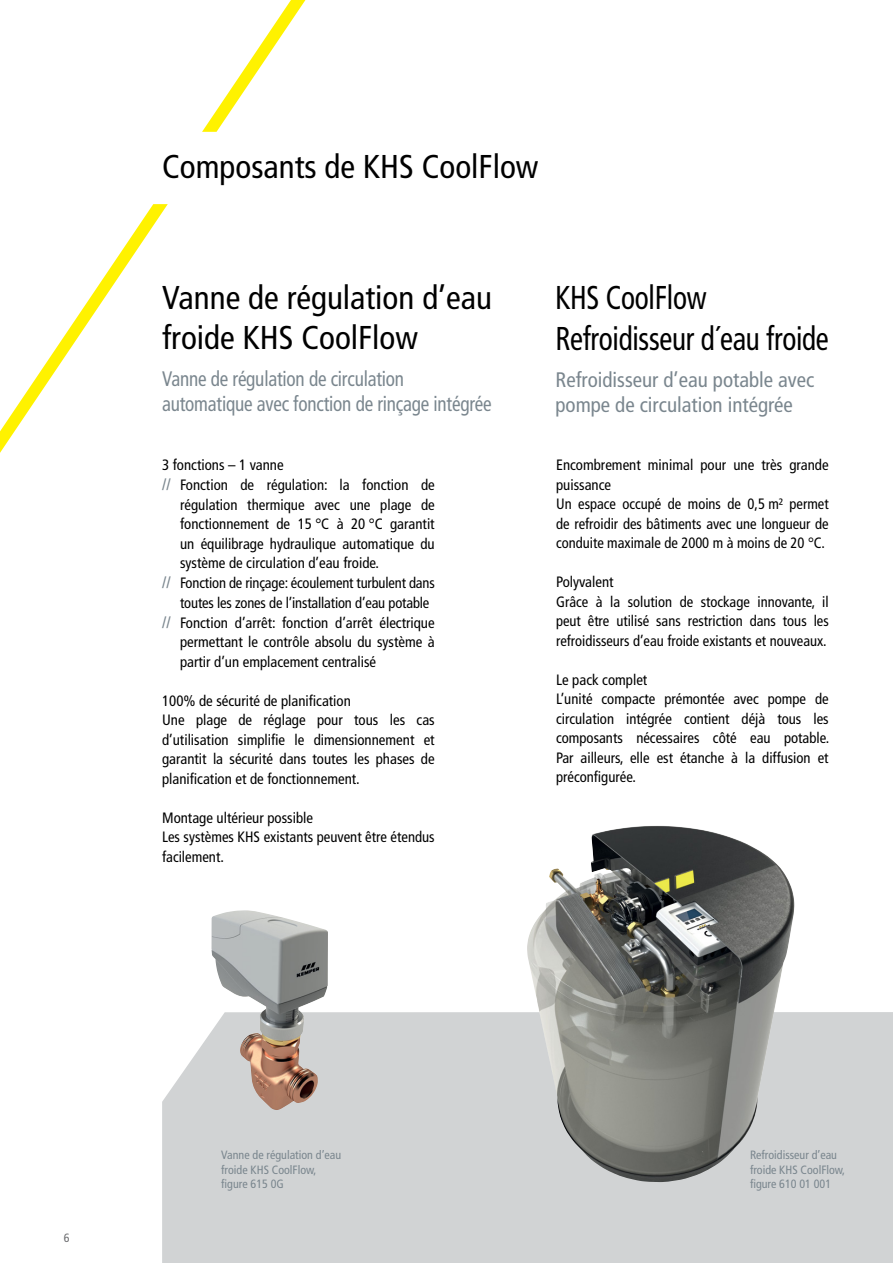
<style>
.page{position:relative;width:893px;height:1263px;background:#fff}
.page>*{position:absolute;margin:0;border:0;box-sizing:border-box;transform-origin:0 0}
.t1{font:condensed 33px/39.6px "Frutiger LT Com";color:#000}
.t2{font:condensed 33px/40.5px "Frutiger LT Com";color:#000;scale:.88 1}
.t3{font:condensed 21px/25.2px "Frutiger LT Com";letter-spacing:-.01em;color:#7a868e;scale:.91 1}
.t4{font:condensed 21px/25.2px "Frutiger LT Com";letter-spacing:-.01em;color:#7a868e}
.t5{font:condensed 15px/19.5px "Frutiger LT Com";color:#000;text-align:justify}
.Absatzformat_1{font:condensed 12px/14.4px "Frutiger LT Com";color:#7a868e}
.t6{font:condensed 12px "Frutiger LT Com";color:#6d6e71}
.s1{font-size:16.5px;color:#7a868e}
</style>
<div class="page">
<div style="left:162px;top:1012px;width:731px;height:251px;background:#d1d3d4"></div>
<img style="left:527px;top:826px;width:267px;height:356px">
<img style="left:211px;top:910px;width:117px;height:200px">
<svg style="left:0;top:204px;width:168px;height:249px"></svg>
<svg style="left:202px;top:0;width:104px;height:132px"></svg>
<p class="t1" style="left:162px;top:146px;width:378px">Composants de KHS CoolFlow</p>
<p class="t1" style="left:162px;top:278px;width:331px">Vanne de régulation d’eau froide KHS CoolFlow</p>
<p class="t3" style="left:162px;top:366px;width:364px">Vanne de régulation de circulation automatique avec fonction de rinçage intégrée</p>
<p class="t5" style="left:162px;top:455px;width:123px">3 fonctions – 1 vanne</p>
<p class="t5" style="left:180px;top:475px;width:256px;text-indent:-18px"><span class="s1">//</span> Fonction de régulation: la fonction de régulation thermique avec une plage de fonctionnement de 15 °C à 20 °C garantit un équilibrage hydraulique automatique du système de circulation d’eau froide.</p>
<p class="t5" style="left:180px;top:573px;width:256px;text-indent:-18px"><span class="s1">//</span> Fonction de rinçage: écoulement turbulent dans toutes les zones de l’installation d’eau potable</p>
<p class="t5" style="left:180px;top:612px;width:256px;text-indent:-18px"><span class="s1">//</span> Fonction d’arrêt: fonction d’arrêt électrique permettant le contrôle absolu du système à partir d’un emplacement centralisé</p>
<p class="t5" style="left:162px;top:690px;width:190px">100% de sécurité de planification</p>
<p class="t5" style="left:162px;top:710px;width:274px">Une plage de réglage pour tous les cas d’utilisation simplifie le dimensionnement et garantit la sécurité dans toutes les phases de planification et de fonctionnement.</p>
<p class="t5" style="left:162px;top:807px;width:152px">Montage ultérieur possible</p>
<p class="t5" style="left:162px;top:827px;width:274px">Les systèmes KHS existants peuvent être étendus facilement.</p>
<p class="t2" style="left:555px;top:277px;width:312px">KHS CoolFlow<br>Refroidisseur d´eau froide</p>
<p class="t4" style="left:555px;top:367px;width:260px">Refroidisseur d’eau potable avec pompe de circulation intégrée</p>
<p class="t5" style="left:556px;top:455px;width:274px">Encombrement minimal pour une très grande puissance</p>
<p class="t5" style="left:556px;top:494px;width:274px">Un espace occupé de moins de 0,5 m² permet de refroidir des bâtiments avec une longueur de conduite maximale de 2000 m à moins de 20 °C.</p>
<p class="t5" style="left:556px;top:572px;width:59px">Polyvalent</p>
<p class="t5" style="left:556px;top:592px;width:274px">Grâce à la solution de stockage innovante, il peut être utilisé sans restriction dans tous les refroidisseurs d’eau froide existants et nouveaux.</p>
<p class="t5" style="left:556px;top:670px;width:93px">Le pack complet</p>
<p class="t5" style="left:556px;top:689px;width:275px">L’unité compacte prémontée avec pompe de circulation intégrée contient déjà tous les composants nécessaires côté eau potable.<br>Par ailleurs, elle est étanche à la diffusion et préconfigurée.</p>
<p class="t6" style="left:64px;top:1230px;width:7px">6</p>
<p class="Absatzformat_1" style="left:221px;top:1148px;width:121px">Vanne de régulation d’eau froide KHS CoolFlow, figure 615 0G</p>
<p class="Absatzformat_1" style="left:750px;top:1148px;width:97px">Refroidisseur d’eau froide KHS CoolFlow, figure 610 01 001</p>
</div>
